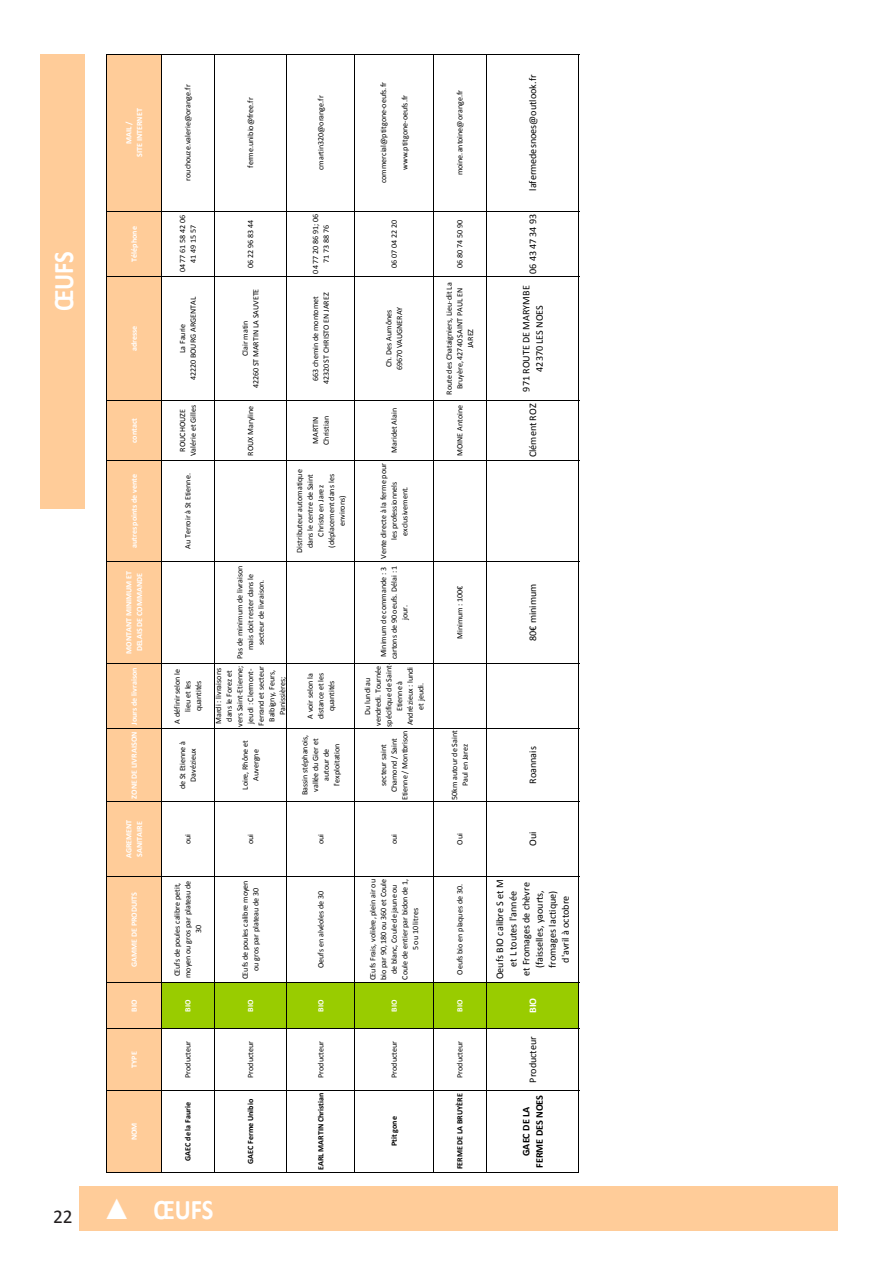
<style>
.page{position:relative;width:893px;height:1263px;background:#fff}
.page>*{position:absolute;margin:0;border:0;box-sizing:border-box;transform-origin:0 0}
.t1{font:700 28.5px "Calibri";color:#fff;scale:.86 1}
.t2{font:19.5px "Calibri";color:#231f20}
.t3{font:10.2px/13px "Calibri";letter-spacing:-.005em;color:#000;text-align:center}
.t4{font:700 10.2px/13px "Calibri";color:#000;text-align:center}
.t5{font:700 10.2px "Calibri";color:#fff}
.t6{font:8.1px/10.6px "Calibri";color:#000;text-align:center}
.t7{font:700 8.1px/10.6px "Calibri";color:#fff;text-align:center}
.t8{font:700 8.1px "Calibri";color:#000}
</style>
<div class="page">
<div style="left:40px;top:54px;width:45px;height:455px;background:#fc9"></div>
<div style="left:79px;top:1186px;width:759px;height:45px;background:#fc9"></div>
<div style="left:107px;top:54px;width:54px;height:1118px;background:#fc9"></div>
<div style="left:161px;top:982px;width:53px;height:47px;background:#9c0"></div>
<div style="left:214px;top:982px;width:72px;height:47px;background:#9c0"></div>
<div style="left:286px;top:982px;width:69px;height:47px;background:#9c0"></div>
<div style="left:355px;top:982px;width:78px;height:47px;background:#9c0"></div>
<div style="left:433px;top:982px;width:53px;height:47px;background:#9c0"></div>
<div style="left:486px;top:982px;width:93px;height:47px;background:#9c0"></div>
<hr style="left:106px;top:1172px;width:473px;height:1px;background:#000">
<hr style="left:107px;top:1090px;width:472px;height:1px;background:#000">
<hr style="left:107px;top:1028px;width:472px;height:1px;background:#000">
<hr style="left:107px;top:982px;width:472px;height:1px;background:#000">
<hr style="left:107px;top:876px;width:472px;height:1px;background:#000">
<hr style="left:107px;top:801px;width:472px;height:1px;background:#000">
<hr style="left:107px;top:728px;width:472px;height:1px;background:#000">
<hr style="left:107px;top:663px;width:472px;height:1px;background:#000">
<hr style="left:107px;top:561px;width:472px;height:1px;background:#000">
<hr style="left:107px;top:460px;width:472px;height:1px;background:#000">
<hr style="left:107px;top:400px;width:472px;height:1px;background:#000">
<hr style="left:107px;top:276px;width:472px;height:1px;background:#000">
<hr style="left:107px;top:211px;width:472px;height:1px;background:#000">
<hr style="left:107px;top:54px;width:472px;height:1px;background:#000">
<hr style="left:106px;top:54px;width:1px;height:1118px;background:#000">
<hr style="left:161px;top:54px;width:1px;height:1118px;background:#000">
<hr style="left:214px;top:54px;width:1px;height:1118px;background:#000">
<hr style="left:286px;top:54px;width:1px;height:1118px;background:#000">
<hr style="left:354px;top:54px;width:1px;height:1118px;background:#000">
<hr style="left:433px;top:54px;width:1px;height:1118px;background:#000">
<hr style="left:486px;top:54px;width:1px;height:1118px;background:#000">
<hr style="left:578px;top:54px;width:1px;height:1118px;background:#000">
<p class="t1" style="left:45px;top:311px;width:71px;rotate:-90deg">ŒUFS</p>
<p class="t2" style="left:53px;top:1204px;width:21px">22</p>
<p class="t7" style="left:123px;top:157px;width:50px;rotate:-90deg">MAIL /<br>SITE INTERNET</p>
<p class="t6" style="left:182px;top:181px;width:97px;rotate:-90deg">rouchouze.valerie@orange.fr</p>
<p class="t6" style="left:245px;top:168px;width:72px;rotate:-90deg">ferme.unibio@free.fr</p>
<p class="t6" style="left:315px;top:170px;width:76px;rotate:-90deg">cmartin320@orange.fr</p>
<p class="t7" style="left:129px;top:262px;width:37px;rotate:-90deg">Téléphone</p>
<p class="t7" style="left:129px;top:351px;width:27px;rotate:-90deg">adresse</p>
<p class="t7" style="left:129px;top:443px;width:26px;rotate:-90deg">contact</p>
<p class="t7" style="left:129px;top:548px;width:76px;rotate:-90deg">autres points de vente</p>
<p class="t7" style="left:123px;top:654px;width:84px;rotate:-90deg">MONTANT MINIMUM ET<br>DELAIS DE COMMANDE</p>
<p class="t7" style="left:129px;top:799px;width:133px;rotate:-90deg">ZONE DE LIVRAISON Jours de livraison</p>
<p class="t7" style="left:123px;top:858px;width:40px;text-align:left;rotate:-90deg">AGREMENT<br>SANITAIRE</p>
<p class="t7" style="left:129px;top:966px;width:76px;rotate:-90deg">GAMME DE PRODUITS</p>
<p class="t7" style="left:129px;top:1011px;width:14px;rotate:-90deg">BIO</p>
<p class="t7" style="left:129px;top:1068px;width:18px;rotate:-90deg">TYPE</p>
<p class="t7" style="left:129px;top:1140px;width:19px;rotate:-90deg">NOM</p>
<p class="t6" style="left:177px;top:272px;width:59px;rotate:-90deg">04 77 61 58 42 06<br>41 49 15 57</p>
<p class="t6" style="left:177px;top:380px;width:85px;rotate:-90deg">La Faurie<br>42220 BOURG ARGENTAL</p>
<p class="t6" style="left:177px;top:456px;width:53px;rotate:-90deg">ROUCHOUZE<br>Valérie et Gilles</p>
<p class="t6" style="left:182px;top:549px;width:77px;rotate:-90deg">Au Terroir à St Etienne.</p>
<p class="t6" style="left:172px;top:723px;width:56px;rotate:-90deg">A définir selon le lieu et les quantités</p>
<p class="t6" style="left:177px;top:789px;width:50px;rotate:-90deg">de St Etienne à<br>Davézieux</p>
<p class="t6" style="left:245px;top:268px;width:49px;rotate:-90deg">06 22 96 83 44</p>
<p class="t6" style="left:240px;top:388px;width:101px;rotate:-90deg">Clair matin<br>42260 ST MARTIN LA SAUVETE</p>
<p class="t6" style="left:245px;top:455px;width:51px;rotate:-90deg">ROUX Maryline</p>
<p class="t6" style="left:234px;top:659px;width:95px;rotate:-90deg">Pas de minimum de livraison mais doit rester dans le secteur de livraison.</p>
<p class="t6" style="left:213px;top:727px;width:63px;rotate:-90deg">Mardi : livraisons dans le Forez et vers Saint-Etienne; jeudi : Clermont-<br>Ferrand et secteur<br>Balbigny, Feurs,<br>Panissières;</p>
<p class="t6" style="left:240px;top:790px;width:51px;rotate:-90deg">Loire, Rhône et<br>Auvergne</p>
<p class="t6" style="left:310px;top:273px;width:61px;rotate:-90deg">04 77 20 86 91; 06<br>71 73 88 76</p>
<p class="t6" style="left:310px;top:384px;width:93px;rotate:-90deg">663 chemin de montomet<br>42320 ST CHRISTO EN JAREZ</p>
<p class="t6" style="left:310px;top:445px;width:31px;text-align:left;rotate:-90deg">MARTIN<br>Christian</p>
<p class="t6" style="left:294px;top:553px;width:85px;rotate:-90deg">Distributeur automatique dans le centre de Saint<br>Christo en Jarez (déplacement dans les environs)</p>
<p class="t6" style="left:304px;top:719px;width:48px;rotate:-90deg">A voir selon la distance et les quantités</p>
<p class="t6" style="left:299px;top:795px;width:61px;rotate:-90deg">Bassin stéphanois, vallée du Gier et autour de l'exploitation</p>
<p class="t6" style="left:182px;top:844px;width:12px;rotate:-90deg">oui</p>
<p class="t6" style="left:245px;top:844px;width:12px;rotate:-90deg">oui</p>
<p class="t6" style="left:315px;top:844px;width:12px;rotate:-90deg">oui</p>
<p class="t6" style="left:172px;top:978px;width:99px;rotate:-90deg">Œufs de poules calibre petit, moyen ou gros par plateau de<br>30</p>
<p class="t6" style="left:240px;top:978px;width:100px;rotate:-90deg">Œufs de poules calibre moyen ou gros par plateau de 30</p>
<p class="t6" style="left:315px;top:968px;width:79px;rotate:-90deg">Oeufs en alvéoles de 30</p>
<p class="t7" style="left:182px;top:1011px;width:14px;rotate:-90deg">BIO</p>
<p class="t7" style="left:245px;top:1011px;width:14px;rotate:-90deg">BIO</p>
<p class="t7" style="left:315px;top:1011px;width:14px;rotate:-90deg">BIO</p>
<p class="t6" style="left:182px;top:1078px;width:38px;rotate:-90deg">Producteur</p>
<p class="t6" style="left:245px;top:1078px;width:38px;rotate:-90deg">Producteur</p>
<p class="t6" style="left:315px;top:1078px;width:38px;rotate:-90deg">Producteur</p>
<p class="t8" style="left:182px;top:1160px;width:60px;rotate:-90deg">GAEC de la Faurie</p>
<p class="t8" style="left:245px;top:1164px;width:66px;rotate:-90deg">GAEC Ferme Unibio</p>
<p class="t8" style="left:315px;top:1170px;width:79px;rotate:-90deg">EARL MARTIN Christian</p>
<p class="t1" style="left:153px;top:1191px;width:71px">ŒUFS</p>
<p class="t6" style="left:378px;top:183px;width:102px;rotate:-90deg">commercial@ptitgone-oeufs.fr</p>
<p class="t6" style="left:399px;top:170px;width:76px;rotate:-90deg">www.ptitgone-oeufs.fr</p>
<p class="t6" style="left:389px;top:268px;width:49px;rotate:-90deg">06 07 04 22 20</p>
<p class="t6" style="left:383px;top:370px;width:65px;rotate:-90deg">Ch. Des Aumônes<br>69670 VAUGNERAY</p>
<p class="t6" style="left:389px;top:453px;width:46px;rotate:-90deg">Maridet Alain</p>
<p class="t6" style="left:378px;top:559px;width:97px;rotate:-90deg">Vente directe à la ferme pour les professionnels exclusivement.</p>
<p class="t6" style="left:378px;top:659px;width:95px;rotate:-90deg">Minimum de commande : 3 cartons de 90 oeufs. Délai : 1 jour.</p>
<p class="t6" style="left:362px;top:727px;width:65px;rotate:-90deg">Du lundi au vendredi. Tournée spécifique de Saint-<br>Etienne à<br>Andrézieux : lundi et jeudi.</p>
<p class="t6" style="left:378px;top:800px;width:71px;rotate:-90deg">secteur saint<br>Chamond / Saint<br>Etienne / Montbrison</p>
<p class="t6" style="left:389px;top:844px;width:12px;rotate:-90deg">oui</p>
<p class="t6" style="left:367px;top:980px;width:103px;rotate:-90deg">Œufs Frais, volière, plein air ou bio par 90, 180 ou 360 et Coule de blanc, Coule de jaune ou<br>Coule de entier par bidon de 1,<br>5 ou 10 litres</p>
<p class="t7" style="left:389px;top:1011px;width:14px;rotate:-90deg">BIO</p>
<p class="t6" style="left:389px;top:1078px;width:38px;rotate:-90deg">Producteur</p>
<p class="t8" style="left:388px;top:1146px;width:32px;rotate:-90deg">Ptit gone</p>
<p class="t6" style="left:454px;top:175px;width:87px;rotate:-90deg">moine.antoine@orange.fr</p>
<p class="t6" style="left:454px;top:268px;width:49px;rotate:-90deg">06 80 74 50 90</p>
<p class="t6" style="left:444px;top:395px;width:114px;rotate:-90deg">Route des Chataigniers, Lieu-dit La<br>Bruyère, 42740 SAINT PAUL EN<br>JAREZ</p>
<p class="t6" style="left:454px;top:456px;width:52px;rotate:-90deg">MOINE Antoine</p>
<p class="t6" style="left:454px;top:639px;width:55px;rotate:-90deg">Minimum : 100€</p>
<p class="t6" style="left:449px;top:800px;width:71px;rotate:-90deg">50km autour de Saint<br>Paul en Jarez</p>
<p class="t6" style="left:454px;top:845px;width:13px;rotate:-90deg">Oui</p>
<p class="t6" style="left:454px;top:974px;width:92px;rotate:-90deg">Oeufs bio en plaques de 30.</p>
<p class="t7" style="left:454px;top:1011px;width:14px;rotate:-90deg">BIO</p>
<p class="t6" style="left:454px;top:1078px;width:38px;rotate:-90deg">Producteur</p>
<p class="t8" style="left:454px;top:1169px;width:78px;rotate:-90deg">FERME DE LA BRUYÈRE</p>
<p class="t3" style="left:526px;top:191px;width:118px;rotate:-90deg">lafermedesnoes@outlook.fr</p>
<p class="t3" style="left:526px;top:274px;width:61px;rotate:-90deg">06 43 47 34 93</p>
<p class="t3" style="left:519px;top:391px;width:108px;rotate:-90deg">971 ROUTE DE MARYMBE<br>42370 LES NOES</p>
<p class="t3" style="left:526px;top:457px;width:55px;rotate:-90deg">Clément ROZ</p>
<p class="t3" style="left:526px;top:641px;width:58px;rotate:-90deg">80€ minimum</p>
<p class="t3" style="left:526px;top:784px;width:39px;rotate:-90deg">Roannais</p>
<p class="t3" style="left:526px;top:846px;width:16px;rotate:-90deg">Oui</p>
<p class="t3" style="left:493px;top:979px;width:101px;rotate:-90deg">Oeufs BIO calibre S et M et L toutes l'année<br>et Fromages de chèvre (faisselles, yaourts, fromages lactique) d'avril à octobre</p>
<p class="t5" style="left:525px;top:1013px;width:17px;rotate:-90deg">BIO</p>
<p class="t3" style="left:526px;top:1082px;width:48px;rotate:-90deg">Producteur</p>
<p class="t4" style="left:519px;top:1168px;width:74px;rotate:-90deg">GAEC DE LA<br>FERME DES NOES</p>
</div>
